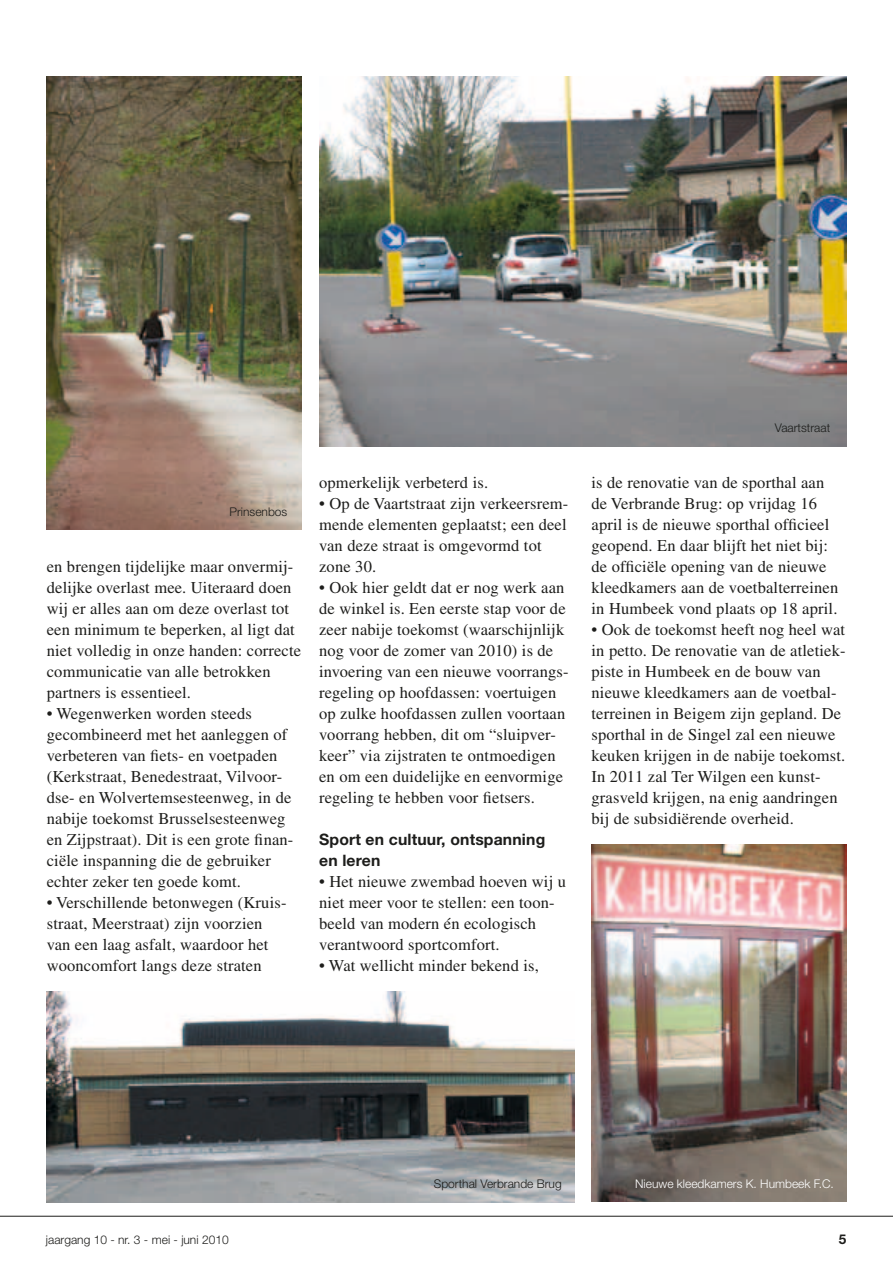
<style>
.page{position:relative;width:893px;height:1263px;background:#fff}
.page>*{position:absolute;margin:0;border:0;box-sizing:border-box;transform-origin:0 0}
.t1{font:16.5px/21px "Times LT Std";letter-spacing:.01em;color:#1d1d1b}
.t2{font:700 15.75px/21px "Helvetica Neue LT Std";letter-spacing:.01em;color:#1d1d1b}
.t3{font:700 13.5px "Helvetica Neue LT Std";color:#1d1d1b}
.t4{font:300 12px "Helvetica Neue LT Std";color:#1d1d1b}
.t5{font:300 12px "Helvetica Neue LT Std";color:#fff}
</style>
<div class="page">
<hr style="left:0;top:1216px;width:893px;height:1px;background:#1d1d1b">
<img style="left:47px;top:77px;width:254px;height:453px">
<img style="left:319px;top:77px;width:527px;height:369px">
<img style="left:592px;top:845px;width:254px;height:357px">
<img style="left:47px;top:992px;width:527px;height:210px">
<p class="t4" style="left:230px;top:504px;width:59px">Prinsenbos</p>
<p class="t1" style="left:47px;top:556px;width:256px">en brengen tijdelijke maar onvermij&shy;delijke overlast mee. Uiteraard doen wij er alles aan om deze overlast tot een minimum te beperken, al ligt dat niet volledig in onze handen: correcte communicatie van alle betrokken partners is essentieel.</p>
<p class="t1" style="left:47px;top:703px;width:248px">• Wegenwerken worden steeds gecombineerd met het aanleggen of verbeteren van fiets- en voetpaden (Kerkstraat, Benedestraat, Vilvoor&shy;dse- en Wolvertemsesteenweg, in de nabije toekomst Brusselsesteenweg en Zijpstraat). Dit is een grote finan&shy;ciële inspanning die de gebruiker echter zeker ten goede komt.</p>
<p class="t1" style="left:47px;top:892px;width:241px">• Verschillende betonwegen (Kruis&shy;straat, Meerstraat) zijn voorzien van een laag asfalt, waardoor het wooncomfort langs deze straten</p>
<p class="t1" style="left:319px;top:472px;width:170px">opmerkelijk verbeterd is.</p>
<p class="t1" style="left:319px;top:493px;width:251px">• Op de Vaartstraat zijn verkeersrem&shy;mende elementen geplaatst; een deel van deze straat is omgevormd tot zone 30.</p>
<p class="t1" style="left:319px;top:577px;width:251px">• Ook hier geldt dat er nog werk aan de winkel is. Een eerste stap voor de zeer nabije toekomst (waarschijnlijk nog voor de zomer van 2010) is de invoering van een nieuwe voorrangs&shy;regeling op hoofdassen: voertuigen op zulke hoofdassen zullen voortaan voorrang hebben, dit om “sluipver&shy;keer” via zijstraten te ontmoedigen en om een duidelijke en eenvormige regeling te hebben voor fietsers.</p>
<p class="t2" style="left:319px;top:828px;width:228px">Sport en cultuur, ontspanning en leren</p>
<p class="t1" style="left:319px;top:871px;width:248px">• Het nieuwe zwembad hoeven wij u niet meer voor te stellen: een toon&shy;beeld van modern én ecologisch verantwoord sportcomfort.</p>
<p class="t1" style="left:319px;top:955px;width:221px">• Wat wellicht minder bekend is,</p>
<p class="t4" style="left:775px;top:420px;width:57px">Vaartstraat</p>
<p class="t1" style="left:592px;top:472px;width:248px">is de renovatie van de sporthal aan de Verbrande Brug: op vrijdag 16 april is de nieuwe sporthal officieel geopend. En daar blijft het niet bij: de officiële opening van de nieuwe kleedkamers aan de voetbalterreinen in Humbeek vond plaats op 18 april.</p>
<p class="t1" style="left:592px;top:619px;width:256px">• Ook de toekomst heeft nog heel wat in petto. De renovatie van de atletiek&shy;piste in Humbeek en de bouw van nieuwe kleedkamers aan de voetbal&shy;terreinen in Beigem zijn gepland. De sporthal in de Singel zal een nieuwe keuken krijgen in de nabije toekomst.<br>In 2011 zal Ter Wilgen een kunst&shy;grasveld krijgen, na enig aandringen bij de subsidiërende overheid.</p>
<p class="t4" style="left:434px;top:1177px;width:129px">Sporthal Verbrande Brug</p>
<p class="t5" style="left:635px;top:1176px;width:200px">Nieuwe kleedkamers K. Humbeek F.C.</p>
<p class="t4" style="left:46px;top:1232px;width:184px">jaargang 10 - nr. 3 - mei - juni 2010</p>
<p class="t3" style="left:839px;top:1231px;width:9px">5</p>
</div>
